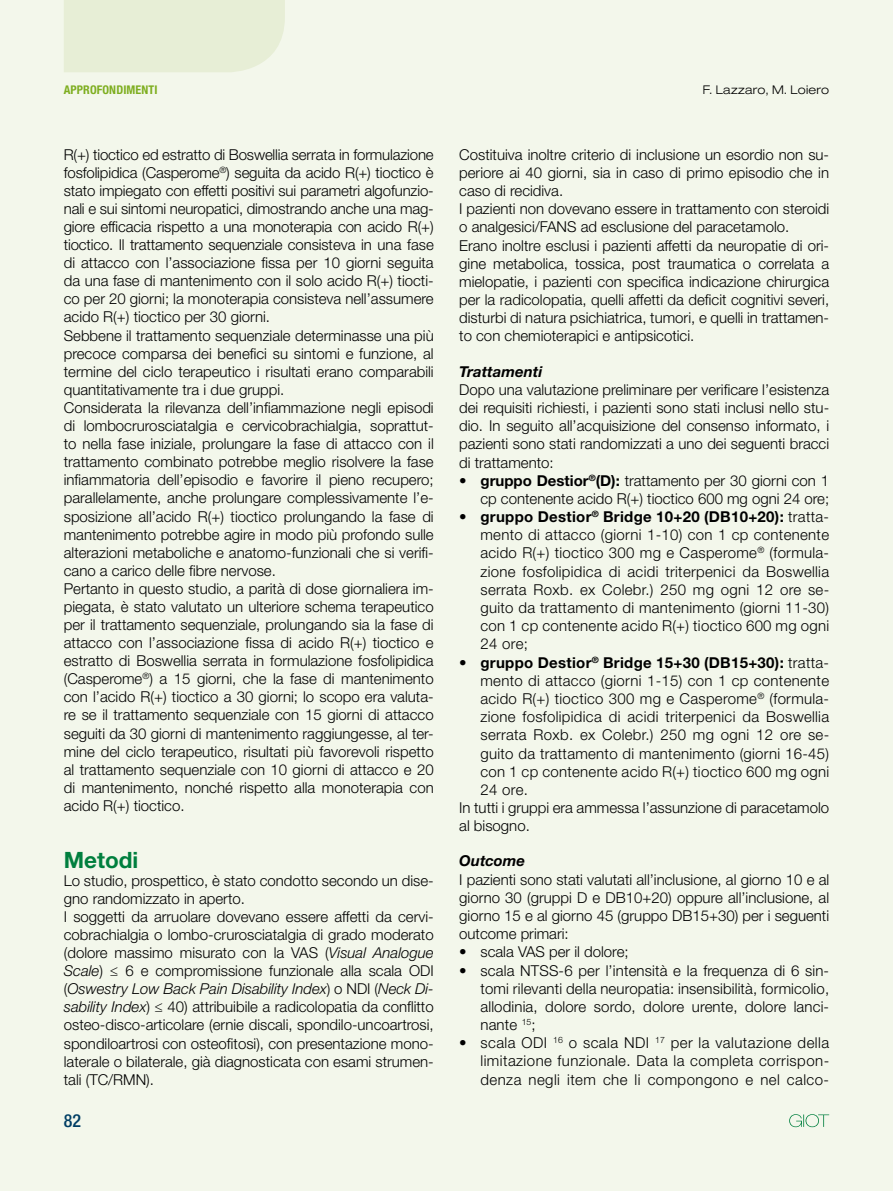
<style>
.page{position:relative;width:893px;height:1191px;background:#f3f7eb}
.page>*{position:absolute;margin:0;border:0;box-sizing:border-box;transform-origin:0 0}
.t1{font:700 22.5px "Helvetica Neue LT Std";color:#007f3e}
.t2{font:500 condensed 18px "Helvetica Neue LT Std";color:#003e64}
.t3{font:300 15px/18.1px "Helvetica Neue LT Std";color:#000;text-align:justify}
.t4{font:300 15px "Helvetica Neue LT Std";letter-spacing:.02em;color:#000}
.t5{font:700 15px "Helvetica Neue LT Std";letter-spacing:.02em;color:#000}
.t6{font:italic 700 15px "Helvetica Neue LT Std";color:#000}
.t7{font:300 expanded 12px "Helvetica Neue LT Std";letter-spacing:.025em;color:#000}
.t8{font:700 condensed 12px "Helvetica Neue LT Std";letter-spacing:.01em;color:#7eae20}
.s1{font-style:italic}
.s2{font-weight:700}
.s3{font-weight:300}
</style>
<div class="page">
<div style="left:64px;top:0;width:221px;height:72px;background:#e7eed6"></div>
<svg style="left:789px;top:1114px;width:40px;height:13px"></svg>
<p class="t8" style="left:64px;top:82px;width:95px">APPROFONDIMENTI</p>
<p class="t7" style="left:703px;top:82px;width:128px">F. Lazzaro, M. Loiero</p>
<p class="t3" style="left:64px;top:145px;width:371px;text-align:left">R(+) tioctico ed estratto di Boswellia serrata in formulazione fosfolipidica (Casperome<sup>®</sup>) seguita da acido R(+) tioctico è stato impiegato con effetti positivi sui parametri algofunzio&shy;nali e sui sintomi neuropatici, dimostrando anche una mag&shy;giore efficacia rispetto a una monoterapia con acido R(+) tioctico. Il trattamento sequenziale consisteva in una fase di attacco con l’associazione fissa per 10 giorni seguita da una fase di mantenimento con il solo acido R(+) tiocti&shy;co per 20 giorni; la monoterapia consisteva nell’assumere acido R(+) tioctico per 30 giorni.<br>Sebbene il trattamento sequenziale determinasse una più precoce comparsa dei benefici su sintomi e funzione, al termine del ciclo terapeutico i risultati erano comparabili quantitativamente tra i due gruppi.<br>Considerata la rilevanza dell’infiammazione negli episodi di lombocrurosciatalgia e cervicobrachialgia, soprattut&shy;to nella fase iniziale, prolungare la fase di attacco con il trattamento combinato potrebbe meglio risolvere la fase infiammatoria dell’episodio e favorire il pieno recupero; parallelamente, anche prolungare complessivamente l’e&shy;sposizione all’acido R(+) tioctico prolungando la fase di mantenimento potrebbe agire in modo più profondo sulle alterazioni metaboliche e anatomo-funzionali che si verifi&shy;cano a carico delle fibre nervose.<br>Pertanto in questo studio, a parità di dose giornaliera im&shy;piegata, è stato valutato un ulteriore schema terapeutico per il trattamento sequenziale, prolungando sia la fase di attacco con l’associazione fissa di acido R(+) tioctico e estratto di Boswellia serrata in formulazione fosfolipidica (Casperome<sup>®</sup>) a 15 giorni, che la fase di mantenimento con l’acido R(+) tioctico a 30 giorni; lo scopo era valuta&shy;re se il trattamento sequenziale con 15 giorni di attacco seguiti da 30 giorni di mantenimento raggiungesse, al ter&shy;mine del ciclo terapeutico, risultati più favorevoli rispetto al trattamento sequenziale con 10 giorni di attacco e 20 di mantenimento, nonché rispetto alla monoterapia con acido R(+) tioctico.</p>
<h1 class="t1" style="left:64px;top:845px;width:76px">Metodi</h1>
<p class="t3" style="left:64px;top:871px;width:371px;text-align:left">Lo studio, prospettico, è stato condotto secondo un dise&shy;gno randomizzato in aperto.<br>I soggetti da arruolare dovevano essere affetti da cervi&shy;cobrachialgia o lombo-crurosciatalgia di grado moderato (dolore massimo misurato con la VAS (<span class="s1">Visual Analogue Scale</span>) ≤ 6 e compromissione funzionale alla scala ODI (<span class="s1">Oswestry Low Back Pain Disability Index</span>) o NDI (<span class="s1">Neck Di&shy;sability Index</span>) ≤ 40) attribuibile a radicolopatia da conflitto osteo-disco-articolare (ernie discali, spondilo-uncoartrosi, spondiloartrosi con osteofitosi), con presentazione mono&shy;laterale o bilaterale, già diagnosticata con esami strumen&shy;tali (TC/RMN).</p>
<p class="t2" style="left:64px;top:1110px;width:19px">82</p>
<p class="t3" style="left:459px;top:145px;width:371px;text-align:left">Costituiva inoltre criterio di inclusione un esordio non su&shy;periore ai 40 giorni, sia in caso di primo episodio che in caso di recidiva.<br>I pazienti non dovevano essere in trattamento con steroidi o analgesici/FANS ad esclusione del paracetamolo.<br>Erano inoltre esclusi i pazienti affetti da neuropatie di ori&shy;gine metabolica, tossica, post traumatica o correlata a mielopatie, i pazienti con specifica indicazione chirurgica per la radicolopatia, quelli affetti da deficit cognitivi severi, disturbi di natura psichiatrica, tumori, e quelli in trattamen&shy;to con chemioterapici e antipsicotici.</p>
<p class="t6" style="left:459px;top:362px;width:85px">Trattamenti</p>
<p class="t3" style="left:459px;top:380px;width:371px">Dopo una valutazione preliminare per verificare l’esistenza dei requisiti richiesti, i pazienti sono stati inclusi nello stu&shy;dio. In seguito all’acquisizione del consenso informato, i pazienti sono stati randomizzati a uno dei seguenti bracci di trattamento:</p>
<p class="t3" style="left:459px;top:471px;width:371px;text-align:right"><span class="s2">• gruppo Destior</span><sup>®</sup><span class="s2">(D):</span> trattamento per 30 giorni con 1 cp contenente acido R(+) tioctico 600 mg ogni 24 ore;</p>
<p class="t3" style="left:480px;top:507px;width:350px;text-indent:-21px"><span class="s2">• gruppo Destior</span><sup>®</sup> <span class="s2">Bridge 10+20 (DB10+20):</span> tratta&shy;mento di attacco (giorni 1-10) con 1 cp contenente acido R(+) tioctico 300 mg e Casperome<sup>®</sup> (formula&shy;zione fosfolipidica di acidi triterpenici da Boswellia serrata Roxb. ex Colebr.) 250 mg ogni 12 ore se&shy;guito da trattamento di mantenimento (giorni 11-30) con 1 cp contenente acido R(+) tioctico 600 mg ogni 24 ore;</p>
<p class="t5" style="left:459px;top:653px;width:371px">• gruppo Destior<sup>®</sup> Bridge 15+30 (DB15+30): <span class="s3">tratta-</span></p>
<p class="t4" style="left:480px;top:671px;width:350px">mento di attacco (giorni 1-15) con 1 cp contenente</p>
<p class="t4" style="left:480px;top:689px;width:350px">acido R(+) tioctico 300 mg e Casperome<sup>®</sup> (formula-</p>
<p class="t4" style="left:480px;top:707px;width:350px">zione fosfolipidica di acidi triterpenici da Boswellia</p>
<p class="t4" style="left:480px;top:726px;width:350px">serrata Roxb. ex Colebr.) 250 mg ogni 12 ore se-</p>
<p class="t4" style="left:480px;top:744px;width:350px">guito da trattamento di mantenimento (giorni 16-45)</p>
<p class="t4" style="left:480px;top:762px;width:350px">con 1 cp contenente acido R(+) tioctico 600 mg ogni</p>
<p class="t3" style="left:480px;top:780px;width:49px">24 ore.</p>
<p class="t3" style="left:459px;top:798px;width:371px">In tutti i gruppi era ammessa l’assunzione di paracetamolo</p>
<p class="t3" style="left:459px;top:816px;width:72px">al bisogno.</p>
<p class="t6" style="left:459px;top:852px;width:67px">Outcome</p>
<p class="t3" style="left:459px;top:870px;width:371px">I pazienti sono stati valutati all’inclusione, al giorno 10 e al giorno 30 (gruppi D e DB10+20) oppure all’inclusione, al giorno 15 e al giorno 45 (gruppo DB15+30) per i seguenti outcome primari:</p>
<p class="t3" style="left:459px;top:942px;width:171px">• scala VAS per il dolore;</p>
<p class="t3" style="left:480px;top:960px;width:350px;text-indent:-21px">• scala NTSS-6 per l’intensità e la frequenza di 6 sin&shy;tomi rilevanti della neuropatia: insensibilità, formicolio, allodinia, dolore sordo, dolore urente, dolore lanci&shy;nante <sup>15</sup>;</p>
<p class="t3" style="left:480px;top:1033px;width:350px;text-indent:-21px">• scala ODI <sup>16</sup> o scala NDI <sup>17</sup> per la valutazione della limitazione funzionale. Data la completa corrispon&shy;denza negli item che li compongono e nel calco-</p>
</div>
